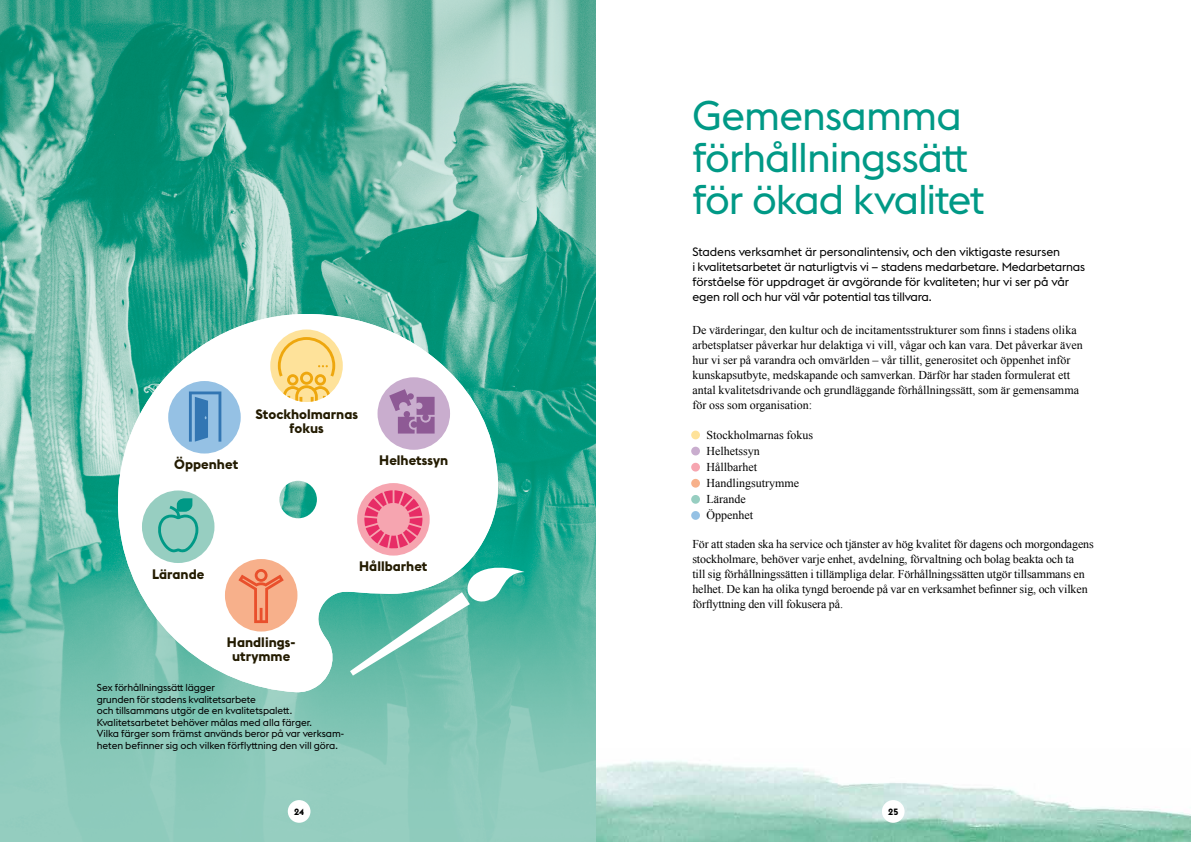
<style>
.page{position:relative;width:1191px;height:842px;background:#fff}
.page>*{position:absolute;margin:0;border:0;box-sizing:border-box;transform-origin:0 0}
.t1{font:41px/42px "Stockholm Type";letter-spacing:-.025em;color:#009986}
.t2{font:700 13.6px/14px "Stockholm Type";color:#231b00;text-align:center}
.t3{font:12px/15px "Times New Roman";color:#000}
.t4{font:12px/15px "Stockholm Type";letter-spacing:-.02em;color:#000}
.t5{font:10px/11.5px "Stockholm Type";letter-spacing:-.01em;color:#000}
.t6{font:700 9px "Stockholm Type";color:#000}
.s1{color:#fff}
</style>
<div class="page">
<img style="left:595px;top:749px;width:596px;height:93px">
<img style="left:0;top:655px;width:595px;height:187px">
<svg style="left:0;top:0;width:595px;height:655px;background:#55b19d"></svg>
<div style="left:882px;top:800px;width:22px;height:23px;background:#fff;border-radius:50%"></div>
<div style="left:288px;top:800px;width:22px;height:23px;background:#fff;border-radius:50%"></div>
<svg style="left:112px;top:312px;width:390px;height:381px"></svg>
<svg style="left:158px;top:498px;width:40px;height:55px;background:#70c0b1"></svg>
<svg style="left:189px;top:391px;width:32px;height:51px;background:#5f98c9"></svg>
<svg style="left:350px;top:561px;width:174px;height:115px"></svg>
<svg style="left:278px;top:337px;width:57px;height:65px;background:#fad783"></svg>
<svg style="left:389px;top:389px;width:45px;height:45px;background:#a87eae"></svg>
<svg style="left:238px;top:569px;width:46px;height:54px;background:#f39974"></svg>
<svg style="left:364px;top:490px;width:58px;height:58px;background:#ef7593"></svg>
<div style="left:691px;top:431px;width:9px;height:8px;background:#fee29a;border-radius:50%"></div>
<div style="left:691px;top:447px;width:9px;height:8px;background:#c9adce;border-radius:50%"></div>
<div style="left:691px;top:463px;width:9px;height:8px;background:#f6a5b0;border-radius:50%"></div>
<div style="left:691px;top:479px;width:9px;height:9px;background:#f7b18b;border-radius:50%"></div>
<div style="left:691px;top:495px;width:9px;height:9px;background:#97cec1;border-radius:50%"></div>
<div style="left:691px;top:511px;width:9px;height:9px;background:#95c1e4;border-radius:50%"></div>
<p class="t2" style="left:174px;top:457px;width:65px">Öppenhet</p>
<p class="t2" style="left:255px;top:407px;width:104px">Stockholmarnas fokus</p>
<p class="t2" style="left:379px;top:452px;width:70px">Helhetssyn</p>
<p class="t2" style="left:152px;top:566px;width:54px">Lärande</p>
<p class="t2" style="left:359px;top:558px;width:70px">Hållbarhet</p>
<p class="t2" style="left:227px;top:634px;width:70px">Handlings&shy;utrymme</p>
<p class="t5" style="left:97px;top:682px;width:249px">Sex förhållningssätt lägger<br>grunden för stadens kvalitetsarbete<br>och tillsammans utgör de en kvalitetspalett.<br>Kvalitetsarbetet behöver målas med alla färger.<br>Vilka färger som främst används beror på var verksam&shy;heten befinner sig och vilken förflyttning den vill göra.</p>
<h1 class="t1" style="left:692px;top:93px;width:294px">Gemensamma förhållningssätt för ökad kvalitet</h1>
<p class="t4" style="left:692px;top:244px;width:394px">Stadens verksamhet är personalintensiv, och den viktigaste resursen<br>i kvalitetsarbetet är naturligtvis vi – stadens medarbetare. Medarbetarnas förståelse för uppdraget är avgörande för kvaliteten; hur vi ser på vår egen roll och hur väl vår potential tas tillvara.</p>
<p class="t3" style="left:692px;top:323px;width:392px">De värderingar, den kultur och de incitamentsstrukturer som finns i stadens olika arbetsplatser påverkar hur delaktiga vi vill, vågar och kan vara. Det påverkar även hur vi ser på varandra och omvärlden – vår tillit, generositet och öppenhet inför kunskapsutbyte, medskapande och samverkan. Därför har staden formulerat ett antal kvalitetsdrivande och grundläggande förhållningssätt, som är gemensamma för oss som organisation:</p>
<p class="t3" style="left:692px;top:427px;width:122px"><span class="s1">•</span> Stockholmarnas fokus</p>
<p class="t3" style="left:692px;top:443px;width:69px"><span class="s1">•</span> Helhetssyn</p>
<p class="t3" style="left:692px;top:459px;width:66px"><span class="s1">•</span> Hållbarhet</p>
<p class="t3" style="left:692px;top:475px;width:108px"><span class="s1">•</span> Handlingsutrymme</p>
<p class="t3" style="left:692px;top:491px;width:55px"><span class="s1">•</span> Lärande</p>
<p class="t3" style="left:692px;top:508px;width:62px"><span class="s1">•</span> Öppenhet</p>
<p class="t3" style="left:692px;top:537px;width:403px">För att staden ska ha service och tjänster av hög kvalitet för dagens och morgondagens stockholmare, behöver varje enhet, avdelning, förvaltning och bolag beakta och ta<br>till sig förhållningssätten i tillämpliga delar. Förhållningssätten utgör tillsammans en helhet. De kan ha olika tyngd beroende på var en verksamhet befinner sig, och vilken förflyttning den vill fokusera på.</p>
<p class="t6" style="left:294px;top:805px;width:11px">24</p>
<p class="t6" style="left:888px;top:805px;width:12px">25</p>
</div>
